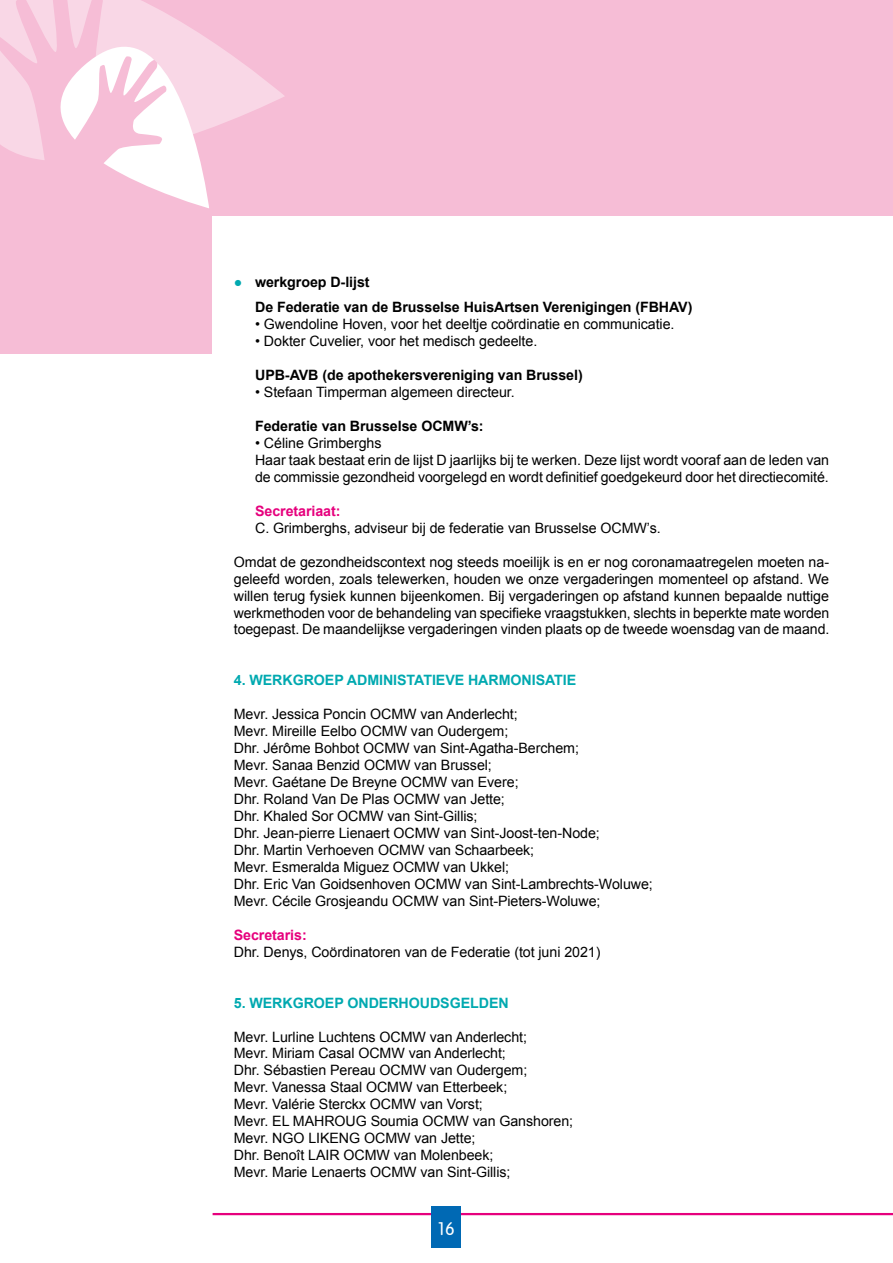
<style>
.page{position:relative;width:893px;height:1263px;background:#fff}
.page>*{position:absolute;margin:0;border:0;box-sizing:border-box;transform-origin:0 0}
.t1{font:300 18px "VAG Rounded";color:#fff}
.t2{font:14.25px/17px "Arial";letter-spacing:-.005em;color:#000}
.t3{font:700 14.25px/25.5px "Arial";letter-spacing:-.005em;color:#000}
.t4{font:700 14.25px "Arial";letter-spacing:-.005em;color:#00a9b0}
.t5{font:700 14.25px "Arial";letter-spacing:-.005em;color:#e6007d}
.s1{color:#00a9b0}
</style>
<div class="page">
<div style="left:0;top:0;width:893px;height:354px;background:#f6bdd6"></div>
<div style="left:213px;top:216px;width:680px;height:1047px;background:#fff"></div>
<svg style="left:104px;top:160px;width:105px;height:48px"></svg>
<svg style="left:0;top:0;width:285px;height:160px"></svg>
<hr style="left:213px;top:1213px;width:680px;height:2px;background:#e6007d">
<div style="left:432px;top:1205px;width:29px;height:42px;background:#0069b4"></div>
<p class="t3" style="left:255px;top:269px;width:439px;text-indent:-21px"><span class="s1">●</span> werkgroep D-lijst<br>De Federatie van de Brusselse HuisArtsen Verenigingen (FBHAV)</p>
<p class="t2" style="left:255px;top:316px;width:418px">• Gwendoline Hoven, voor het deeltje coördinatie en communicatie.</p>
<p class="t2" style="left:255px;top:333px;width:281px">• Dokter Cuvelier, voor het medisch gedeelte.</p>
<p class="t3" style="left:255px;top:363px;width:329px">UPB-AVB (de apothekersvereniging van Brussel)</p>
<p class="t2" style="left:255px;top:384px;width:259px">• Stefaan Timperman algemeen directeur.</p>
<p class="t3" style="left:255px;top:414px;width:230px">Federatie van Brusselse OCMW’s:</p>
<p class="t2" style="left:255px;top:435px;width:576px">• Céline Grimberghs<br>Haar taak bestaat erin de lijst D jaarlijks bij te werken. Deze lijst wordt vooraf aan de leden van de commissie gezondheid voorgelegd en wordt definitief goedgekeurd door het directiecomité.</p>
<p class="t5" style="left:255px;top:501px;width:87px">Secretariaat:</p>
<p class="t2" style="left:255px;top:519px;width:405px">C. Grimberghs, adviseur bij de federatie van Brusselse OCMW’s.</p>
<p class="t2" style="left:234px;top:553px;width:597px;text-align:justify">Omdat de gezondheidscontext nog steeds moeilijk is en er nog coronamaatregelen moeten na&shy;geleefd worden, zoals telewerken, houden we onze vergaderingen momenteel op afstand. We willen terug fysiek kunnen bijeenkomen. Bij vergaderingen op afstand kunnen bepaalde nuttige werkmethoden voor de behandeling van specifieke vraagstukken, slechts in beperkte mate worden toegepast. De maandelijkse vergaderingen vinden plaats op de tweede woensdag van de maand.</p>
<p class="t4" style="left:234px;top:671px;width:344px">4. WERKGROEP ADMINISTATIEVE HARMONISATIE</p>
<p class="t2" style="left:234px;top:706px;width:421px">Mevr. Jessica Poncin OCMW van Anderlecht;<br>Mevr. Mireille Eelbo OCMW van Oudergem;<br>Dhr. Jérôme Bohbot OCMW van Sint-Agatha-Berchem;<br>Mevr. Sanaa Benzid OCMW van Brussel;<br>Mevr. Gaétane De Breyne OCMW van Evere;<br>Dhr. Roland Van De Plas OCMW van Jette;<br>Dhr. Khaled Sor OCMW van Sint-Gillis;<br>Dhr. Jean-pierre Lienaert OCMW van Sint-Joost-ten-Node;<br>Dhr. Martin Verhoeven OCMW van Schaarbeek;<br>Mevr. Esmeralda Miguez OCMW van Ukkel;<br>Dhr. Eric Van Goidsenhoven OCMW van Sint-Lambrechts-Woluwe; Mevr. Cécile Grosjeandu OCMW van Sint-Pieters-Woluwe;</p>
<p class="t5" style="left:234px;top:925px;width:74px">Secretaris:</p>
<p class="t2" style="left:234px;top:943px;width:368px">Dhr. Denys, Coördinatoren van de Federatie (tot juni 2021)</p>
<p class="t4" style="left:234px;top:993px;width:276px">5. WERKGROEP ONDERHOUDSGELDEN</p>
<p class="t2" style="left:234px;top:1028px;width:341px">Mevr. Lurline Luchtens OCMW van Anderlecht;<br>Mevr. Miriam Casal OCMW van Anderlecht;<br>Dhr. Sébastien Pereau OCMW van Oudergem;<br>Mevr. Vanessa Staal OCMW van Etterbeek;<br>Mevr. Valérie Sterckx OCMW van Vorst;<br>Mevr. EL MAHROUG Soumia OCMW van Ganshoren; Mevr. NGO LIKENG OCMW van Jette;<br>Dhr. Benoît LAIR OCMW van Molenbeek;<br>Mevr. Marie Lenaerts OCMW van Sint-Gillis;</p>
<p class="t1" style="left:438px;top:1218px;width:18px">16</p>
</div>
